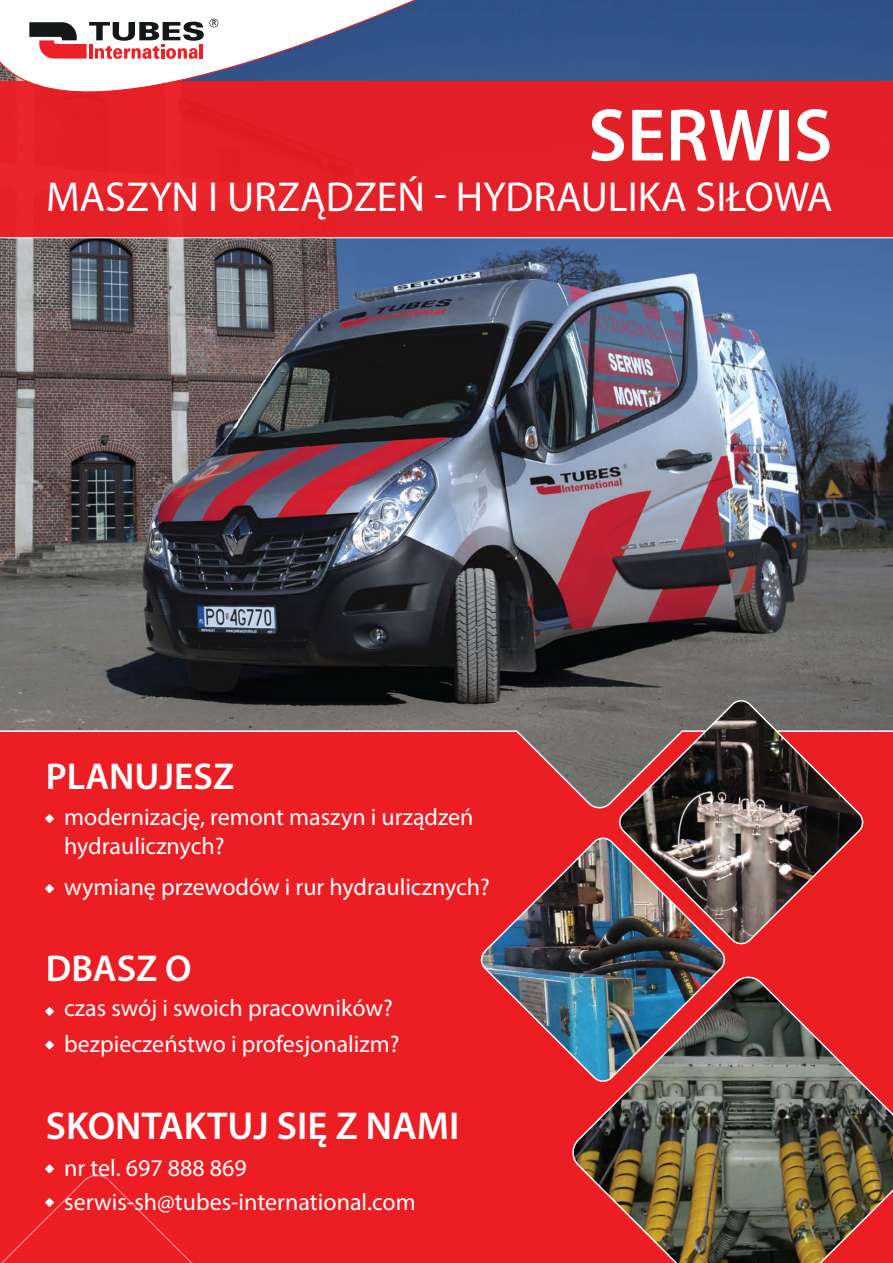
<style>
.page{position:relative;width:893px;height:1263px;background:#fff}
.page>*{position:absolute;margin:0;border:0;box-sizing:border-box;transform-origin:0 0}
.t1{font:600 75px "Myriad Pro";color:#fff}
.t2{font:42px "Myriad Pro";color:#fff}
.t3{font:600 39px "Myriad Pro";color:#fff}
.t4{font:600 37.5px "Myriad Pro";color:#fff}
.t5{font:24px/33.6px "Myriad Pro";color:#fff}
</style>
<div class="page">
<div style="left:0;top:726px;width:893px;height:537px;background:#ed1d24"></div>
<img style="left:0;top:0;width:893px;height:809px">
<svg style="left:616px;top:697px;width:248px;height:248px"></svg>
<img style="left:572px;top:976px;width:321px;height:287px">
<img style="left:480px;top:835px;width:245px;height:249px">
<hr style="left:0;top:237px;width:893px;height:1px;background:#fff">
<svg style="left:1px;top:1175px;width:192px;height:88px"></svg>
<div style="left:46px;top:1165px;width:7px;height:8px;background:#fff;border-radius:4px"></div>
<div style="left:45px;top:1164px;width:9px;height:9px;border:1px solid #fff;border-radius:4px"></div>
<div style="left:46px;top:1199px;width:7px;height:7px;background:#fff;border-radius:4px"></div>
<div style="left:45px;top:1198px;width:9px;height:9px;border:1px solid #fff;border-radius:4px"></div>
<div style="left:46px;top:1007px;width:7px;height:8px;background:#fff;border-radius:4px"></div>
<div style="left:45px;top:1007px;width:9px;height:9px;border:1px solid #fff;border-radius:4px"></div>
<div style="left:46px;top:1041px;width:7px;height:8px;background:#fff;border-radius:4px"></div>
<div style="left:45px;top:1041px;width:9px;height:8px;border:1px solid #fff;border-radius:4px"></div>
<div style="left:46px;top:815px;width:7px;height:7px;background:#fff;border-radius:4px"></div>
<div style="left:45px;top:814px;width:9px;height:9px;border:1px solid #fff;border-radius:4px"></div>
<div style="left:46px;top:885px;width:7px;height:7px;background:#fff;border-radius:4px"></div>
<div style="left:45px;top:884px;width:9px;height:9px;border:1px solid #fff;border-radius:4px"></div>
<svg style="left:0;top:0;width:824px;height:364px"></svg>
<svg style="left:29px;top:19px;width:189px;height:40px"></svg>
<h1 class="t1" style="left:588px;top:88px;width:246px">SERWIS</h1>
<h2 class="t2" style="left:46px;top:171px;width:788px">MASZYN I URZĄDZEŃ - HYDRAULIKA SIŁOWA</h2>
<h3 class="t4" style="left:46px;top:753px;width:190px">PLANUJESZ</h3>
<p class="t5" style="left:64px;top:802px;width:411px;line-height:28.8px">modernizację, remont maszyn i urządzeń hydraulicznych?</p>
<p class="t5" style="left:64px;top:870px;width:427px">wymianę przewodów i rur hydraulicznych?</p>
<h3 class="t4" style="left:46px;top:944px;width:147px">DBASZ O</h3>
<p class="t5" style="left:64px;top:990px;width:337px;line-height:36.2px">czas swój i swoich pracowników? bezpieczeństwo i profesjonalizm?</p>
<h3 class="t3" style="left:46px;top:1101px;width:415px">SKONTAKTUJ SIĘ Z NAMI</h3>
<p class="t5" style="left:64px;top:1151px;width:353px">nr tel. 697 888 869 serwis-sh@tubes-international.com</p>
</div>
